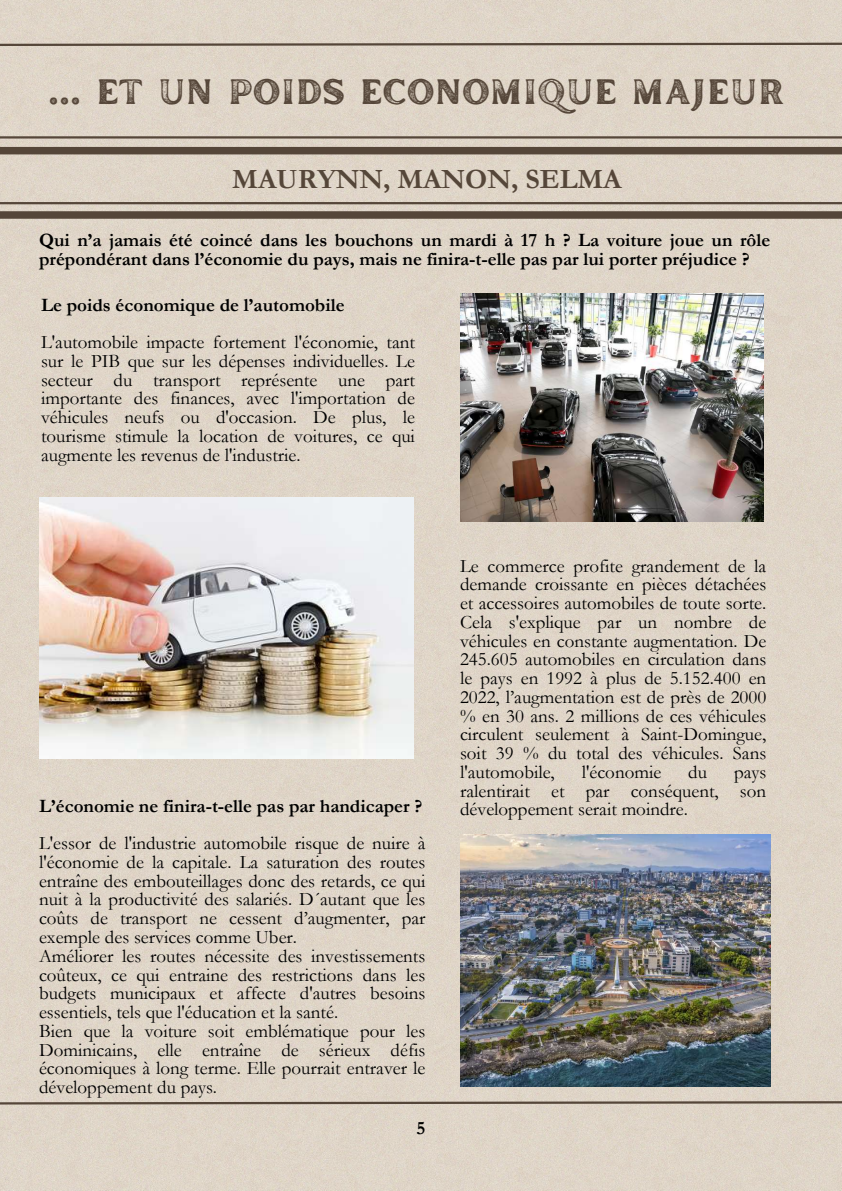
<style>
.page{position:relative;width:842px;height:1191px;background:#fff}
.page>*{position:absolute;margin:0;border:0;box-sizing:border-box;transform-origin:0 0}
.t1{font:35.3px "Inlander Texture";color:#554639}
.t2{font:700 28.1px "Garamond";color:#554639}
.t3{font:19px/18.8px "Garamond";color:#000;text-align:justify}
.t4{font:700 19px/18.8px "Garamond";color:#000}
</style>
<div class="page">
<div style="left:0;top:0;width:842px;height:1190px;background:#dfd5c8"></div>
<svg style="left:0;top:42px;width:842px;height:5px;background:#a09487"></svg>
<div style="left:0;top:147px;width:842px;height:7px;background:#554639"></div>
<hr style="left:0;top:136px;width:842px;height:2px;background:#554639">
<div style="left:0;top:211px;width:842px;height:8px;background:#554639"></div>
<hr style="left:0;top:202px;width:842px;height:2px;background:#554639">
<img style="left:39px;top:497px;width:374px;height:261px">
<svg style="left:0;top:1099px;width:842px;height:6px;background:#aa9e91"></svg>
<img style="left:460px;top:834px;width:310px;height:252px">
<img style="left:460px;top:293px;width:304px;height:228px">
<h1 class="t1" style="left:48px;top:67px;width:738px">... ET UN POIDS ECONOMIQUE MAJEUR</h1>
<h2 class="t2" style="left:232px;top:163px;width:391px">MAURYNN, MANON, SELMA</h2>
<p class="t4" style="left:39px;top:231px;width:733px">Qui n’a jamais été coincé dans les bouchons un mardi à 17 h ? La voiture joue un rôle prépondérant dans l’économie du pays, mais ne finira-t-elle pas par lui porter préjudice ?</p>
<p class="t4" style="left:41px;top:295px;width:305px">Le poids économique de l’automobile</p>
<p class="t3" style="left:41px;top:333px;width:375px">L'automobile impacte fortement l'économie, tant sur le PIB que sur les dépenses individuelles. Le secteur du transport représente une part importante des finances, avec l'importation de véhicules neufs ou d'occasion. De plus, le tourisme stimule la location de voitures, ce qui augmente les revenus de l'industrie.</p>
<p class="t3" style="left:460px;top:556px;width:308px">Le commerce profite grandement de la demande croissante en pièces détachées et accessoires automobiles de toute sorte.<br>Cela s'explique par un nombre de véhicules en constante augmentation. De 245.605 automobiles en circulation dans le pays en 1992 à plus de 5.152.400 en 2022, l’augmentation est de près de 2000 % en 30 ans. 2 millions de ces véhicules circulent seulement à Saint-Domingue, soit 39 % du total des véhicules. Sans l'automobile,</p>
<p class="t3" style="left:582px;top:762px;width:81px">l'économie</p>
<p class="t3" style="left:688px;top:762px;width:20px">du</p>
<p class="t3" style="left:460px;top:762px;width:308px;text-align:right">pays<br>ralentirait et par conséquent, son</p>
<p class="t4" style="left:39px;top:796px;width:385px">L’économie ne finira-t-elle pas par handicaper ?</p>
<p class="t3" style="left:460px;top:800px;width:229px">développement serait moindre.</p>
<p class="t3" style="left:39px;top:834px;width:388px;text-align:left">L'essor de l'industrie automobile risque de nuire à l'économie de la capitale. La saturation des routes entraîne des embouteillages donc des retards, ce qui nuit à la productivité des salariés. D´autant que les coûts de transport ne cessent d’augmenter, par exemple des services comme Uber.<br>Améliorer les routes nécessite des investissements coûteux, ce qui entraine des restrictions dans les budgets municipaux et affecte d'autres besoins essentiels, tels que l'éducation et la santé.<br>Bien que la voiture soit emblématique pour les Dominicains, elle entraîne de sérieux défis économiques à long terme. Elle pourrait entraver le développement du pays.</p>
<p class="t4" style="left:416px;top:1119px;width:10px">5</p>
</div>
